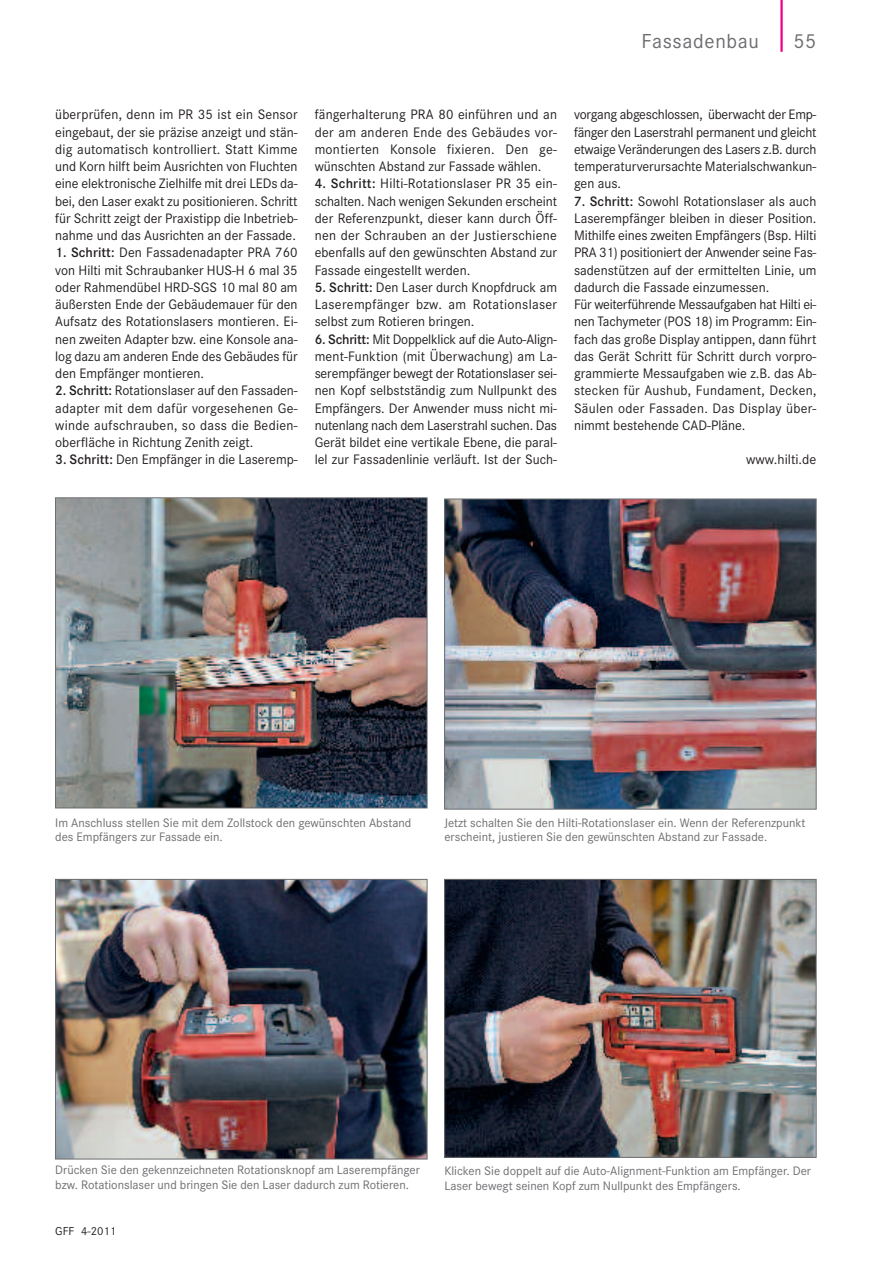
<style>
.page{position:relative;width:893px;height:1263px;background:#fff}
.page>*{position:absolute;margin:0;border:0;box-sizing:border-box;transform-origin:0 0}
.t1{font:21px "Corporate S";letter-spacing:.03em;color:#6c6d70}
.t2{font:14.25px/17.2px "Corporate S";color:#231f20;text-align:justify}
.t3{font:12.75px/14.5px "Corporate S";color:#6c6d70}
.t4{font:12px "Corporate S";color:#231f20}
.s1{font-weight:600}
</style>
<div class="page">
<hr style="left:780px;top:0;width:3px;height:52px;background:#ed028c">
<img style="left:57px;top:881px;width:368px;height:276px">
<div style="left:55px;top:879px;width:372px;height:280px;border:1px solid #6c6d70"></div>
<img style="left:446px;top:881px;width:368px;height:274px">
<div style="left:444px;top:879px;width:372px;height:278px;border:1px solid #6c6d70"></div>
<img style="left:57px;top:499px;width:368px;height:307px">
<div style="left:55px;top:497px;width:372px;height:311px;border:1px solid #6c6d70"></div>
<img style="left:446px;top:501px;width:368px;height:306px">
<div style="left:444px;top:499px;width:372px;height:310px;border:1px solid #6c6d70"></div>
<h1 class="t1" style="left:641px;top:28px;width:119px">Fassadenbau</h1>
<h1 class="t1" style="left:793px;top:28px;width:25px">55</h1>
<p class="t2" style="left:55px;top:106px;width:244px">überprüfen, denn im PR 35 ist ein Sensor eingebaut, der sie präzise anzeigt und stän&shy;dig automatisch kontrolliert. Statt Kimme und Korn hilft beim Ausrichten von Fluchten eine elektronische Zielhilfe mit drei LEDs da&shy;bei, den Laser exakt zu positionieren. Schritt für Schritt zeigt der Praxistipp die Inbetrieb&shy;nahme und das Ausrichten an der Fassade.</p>
<p class="t2" style="left:55px;top:244px;width:244px"><span class="s1">1. Schritt:</span> Den Fassadenadapter PRA 760 von Hilti mit Schraubanker HUS-H 6 mal 35 oder Rahmendübel HRD-SGS 10 mal 80 am äußersten Ende der Gebäudemauer für den Aufsatz des Rotationslasers montieren. Ei&shy;nen zweiten Adapter bzw. eine Konsole ana&shy;log dazu am anderen Ende des Gebäudes für den Empfänger montieren.</p>
<p class="t2" style="left:55px;top:382px;width:244px"><span class="s1">2. Schritt:</span> Rotationslaser auf den Fassaden&shy;adapter mit dem dafür vorgesehenen Ge&shy;winde aufschrauben, so dass die Bedien&shy;oberfläche in Richtung Zenith zeigt.</p>
<p class="t2" style="left:55px;top:451px;width:244px"><span class="s1">3. Schritt:</span> Den Empfänger in die Laseremp-</p>
<p class="t2" style="left:315px;top:106px;width:244px">fängerhalterung PRA 80 einführen und an der am anderen Ende des Gebäudes vor&shy;montierten Konsole fixieren. Den ge&shy;wünschten Abstand zur Fassade wählen.</p>
<p class="t2" style="left:315px;top:175px;width:244px"><span class="s1">4. Schritt:</span> Hilti-Rotationslaser PR 35 ein&shy;schalten. Nach wenigen Sekunden erscheint der Referenzpunkt, dieser kann durch Öff&shy;nen der Schrauben an der Justierschiene ebenfalls auf den gewünschten Abstand zur Fassade eingestellt werden.</p>
<p class="t2" style="left:315px;top:278px;width:244px"><span class="s1">5. Schritt:</span> Den Laser durch Knopfdruck am Laserempfänger bzw. am Rotationslaser selbst zum Rotieren bringen.</p>
<p class="t2" style="left:315px;top:330px;width:244px"><span class="s1">6. Schritt:</span> Mit Doppelklick auf die Auto-Align&shy;ment-Funktion (mit Überwachung) am La&shy;serempfänger bewegt der Rotationslaser sei&shy;nen Kopf selbstständig zum Nullpunkt des Empfängers. Der Anwender muss nicht mi&shy;nutenlang nach dem Laserstrahl suchen. Das Gerät bildet eine vertikale Ebene, die paral&shy;lel zur Fassadenlinie verläuft. Ist der Such-</p>
<p class="t2" style="left:574px;top:106px;width:244px">vorgang abgeschlossen, überwacht der Emp&shy;fänger den Laserstrahl permanent und gleicht etwaige Veränderungen des Lasers z.B. durch temperaturverursachte Materialschwankun&shy;gen aus.</p>
<p class="t2" style="left:574px;top:192px;width:244px;text-align:left"><span class="s1">7. Schritt:</span> Sowohl Rotationslaser als auch Laserempfänger bleiben in dieser Position.<br>Mithilfe eines zweiten Empfängers (Bsp. Hilti PRA 31) positioniert der Anwender seine Fas&shy;sadenstützen auf der ermittelten Linie, um dadurch die Fassade einzumessen.<br>Für weiterführende Messaufgaben hat Hilti ei&shy;nen Tachymeter (POS 18) im Programm: Ein&shy;fach das große Display antippen, dann führt das Gerät Schritt für Schritt durch vorpro&shy;grammierte Messaufgaben wie z.B. das Ab&shy;stecken für Aushub, Fundament, Decken, Säulen oder Fassaden. Das Display über&shy;nimmt bestehende CAD-Pläne.</p>
<p class="t2" style="left:746px;top:451px;width:72px">www.hilti.de</p>
<p class="t3" style="left:55px;top:815px;width:358px">Im Anschluss stellen Sie mit dem Zollstock den gewünschten Abstand des Empfängers zur Fassade ein.</p>
<p class="t3" style="left:444px;top:815px;width:363px">Jetzt schalten Sie den Hilti-Rotationslaser ein. Wenn der Referenzpunkt erscheint, justieren Sie den gewünschten Abstand zur Fassade.</p>
<p class="t3" style="left:55px;top:1163px;width:366px">Drücken Sie den gekennzeichneten Rotationsknopf am Laserempfänger bzw. Rotationslaser und bringen Sie den Laser dadurch zum Rotieren.</p>
<p class="t3" style="left:444px;top:1163px;width:368px">Klicken Sie doppelt auf die Auto-Alignment-Funktion am Empfänger. Der<br>Laser bewegt seinen Kopf zum Nullpunkt des Empfängers.</p>
<p class="t4" style="left:55px;top:1224px;width:63px">GFF 4-2011</p>
</div>
